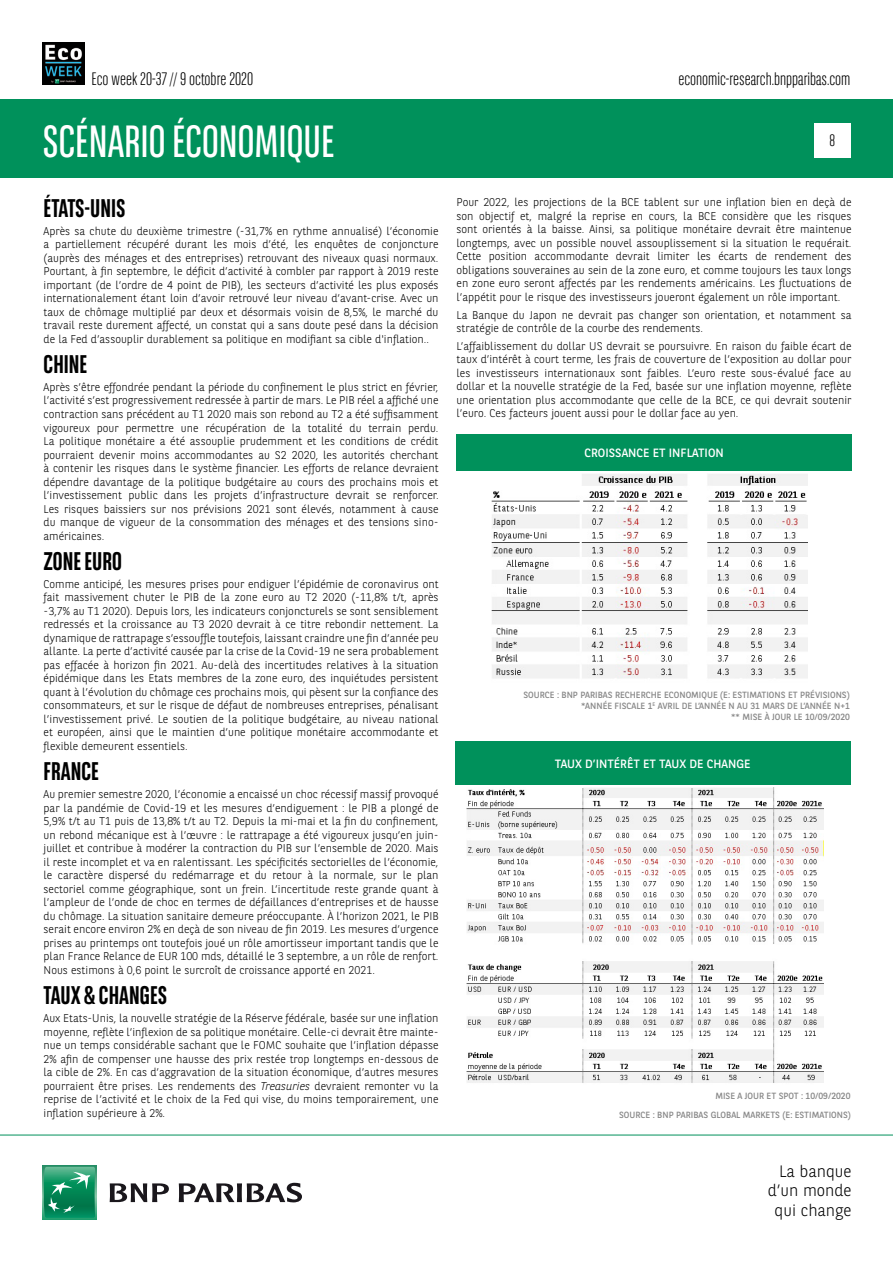
<style>
.page{position:relative;width:893px;height:1263px;background:#fff}
.page>*{position:absolute;margin:0;border:0;box-sizing:border-box;transform-origin:0 0}
.t1{font:45px "BNPP Sans Condensed";color:#fff}
.t2{font:700 25.5px "BNPP Sans Condensed";color:#000}
.t3{font:300 18px "BNPP Sans Condensed";color:#000}
.t4{font:300 16.5px/19.8px "BNPP Sans";color:#000;text-align:right}
.t5{font:300 16.5px "BNPP Sans Condensed";color:#000}
.t6{font:12px "BNPP Sans";color:#fff}
.t7{font:300 11.25px/13.5px "BNPP Sans";color:#000;text-align:justify}
.t8{font:9px/10.8px "BNPP Sans";color:#878787;text-align:right}
.s1{font-style:italic}
</style>
<div class="page">
<div style="left:1px;top:99px;width:892px;height:78px;background:#00915b"></div>
<svg style="left:43px;top:1166px;width:53px;height:53px"></svg>
<svg style="left:44px;top:1167px;width:51px;height:51px;background:#26996e"></svg>
<svg style="left:110px;top:1183px;width:59px;height:19px"></svg>
<svg style="left:179px;top:1183px;width:123px;height:19px"></svg>
<hr style="left:0;top:1135px;width:893px;height:1px;background:#00915b">
<div style="left:814px;top:123px;width:36px;height:34px;background:#fff"></div>
<img style="left:43px;top:43px;width:42px;height:42px">
<div style="left:456px;top:435px;width:396px;height:36px;background:#00915b"></div>
<div style="left:455px;top:741px;width:395px;height:44px;background:#00915b"></div>
<img style="left:467px;top:788px;width:356px;height:295px">
<img style="left:491px;top:474px;width:317px;height:204px">
<h3 class="t3" style="left:91px;top:67px;width:163px">Eco week 20-37 // 9 octobre 2020</h3>
<h1 class="t1" style="left:43px;top:113px;width:293px">SCÉNARIO ÉCONOMIQUE</h1>
<h2 class="t2" style="left:44px;top:193px;width:84px">ÉTATS-UNIS</h2>
<p class="t7" style="left:44px;top:223px;width:396px">Après sa chute du deuxième trimestre (-31,7% en rythme annualisé) l’économie a partiellement récupéré durant les mois d’été, les enquêtes de conjoncture (auprès des ménages et des entreprises) retrouvant des niveaux quasi normaux.<br>Pourtant, à fin septembre, le déficit d’activité à combler par rapport à 2019 reste important (de l’ordre de 4 point de PIB), les secteurs d’activité les plus exposés internationalement étant loin d’avoir retrouvé leur niveau d’avant-crise. Avec un taux de chômage multiplié par deux et désormais voisin de 8,5%, le marché du travail reste durement affecté, un constat qui a sans doute pesé dans la décision de la Fed d’assouplir durablement sa politique en modifiant sa cible d'inflation..</p>
<h2 class="t2" style="left:44px;top:349px;width:45px">CHINE</h2>
<p class="t7" style="left:44px;top:380px;width:396px">Après s’être effondrée pendant la période du confinement le plus strict en février, l’activité s’est progressivement redressée à partir de mars. Le PIB réel a affiché une contraction sans précédent au T1 2020 mais son rebond au T2 a été suffisamment vigoureux pour permettre une récupération de la totalité du terrain perdu.<br>La politique monétaire a été assouplie prudemment et les conditions de crédit pourraient devenir moins accommodantes au S2 2020, les autorités cherchant à contenir les risques dans le système financier. Les efforts de relance devraient dépendre davantage de la politique budgétaire au cours des prochains mois et l’investissement public dans les projets d’infrastructure devrait se renforcer.<br>Les risques baissiers sur nos prévisions 2021 sont élevés, notamment à cause du manque de vigueur de la consommation des ménages et des tensions sino&shy;américaines.</p>
<h2 class="t2" style="left:44px;top:546px;width:80px">ZONE EURO</h2>
<p class="t7" style="left:44px;top:577px;width:396px">Comme anticipé, les mesures prises pour endiguer l’épidémie de coronavirus ont fait massivement chuter le PIB de la zone euro au T2 2020 (-11,8% t/t, après -3,7% au T1 2020). Depuis lors, les indicateurs conjoncturels se sont sensiblement redressés et la croissance au T3 2020 devrait à ce titre rebondir nettement. La dynamique de rattrapage s’essouffle toutefois, laissant craindre une fin d’année peu allante. La perte d’activité causée par la crise de la Covid-19 ne sera probablement pas effacée à horizon fin 2021. Au-delà des incertitudes relatives à la situation épidémique dans les Etats membres de la zone euro, des inquiétudes persistent quant à l’évolution du chômage ces prochains mois, qui pèsent sur la confiance des consommateurs, et sur le risque de défaut de nombreuses entreprises, pénalisant l’investissement privé. Le soutien de la politique budgétaire, au niveau national et européen, ainsi que le maintien d’une politique monétaire accommodante et flexible demeurent essentiels.</p>
<h2 class="t2" style="left:44px;top:757px;width:57px">FRANCE</h2>
<p class="t7" style="left:44px;top:787px;width:396px">Au premier semestre 2020, l’économie a encaissé un choc récessif massif provoqué par la pandémie de Covid-19 et les mesures d’endiguement : le PIB a plongé de 5,9% t/t au T1 puis de 13,8% t/t au T2. Depuis la mi-mai et la fin du confinement, un rebond mécanique est à l’œuvre : le rattrapage a été vigoureux jusqu’en juin&shy;juillet et contribue à modérer la contraction du PIB sur l’ensemble de 2020. Mais il reste incomplet et va en ralentissant. Les spécificités sectorielles de l’économie, le caractère dispersé du redémarrage et du retour à la normale, sur le plan sectoriel comme géographique, sont un frein. L’incertitude reste grande quant à l’ampleur de l’onde de choc en termes de défaillances d’entreprises et de hausse du chômage. La situation sanitaire demeure préoccupante. À l’horizon 2021, le PIB serait encore environ 2% en deçà de son niveau de fin 2019. Les mesures d’urgence prises au printemps ont toutefois joué un rôle amortisseur important tandis que le plan France Relance de EUR 100 mds, détaillé le 3 septembre, a un rôle de renfort.<br>Nous estimons à 0,6 point le surcroît de croissance apporté en 2021.</p>
<h2 class="t2" style="left:44px;top:981px;width:125px">TAUX &amp; CHANGES</h2>
<p class="t7" style="left:44px;top:1011px;width:396px">Aux Etats-Unis, la nouvelle stratégie de la Réserve fédérale, basée sur une inflation moyenne, reflète l’inflexion de sa politique monétaire. Celle-ci devrait être mainte&shy;nue un temps considérable sachant que le FOMC souhaite que l’inflation dépasse 2% afin de compenser une hausse des prix restée trop longtemps en-dessous de la cible de 2%. En cas d’aggravation de la situation économique, d’autres mesures pourraient être prises. Les rendements des <span class="s1">Treasuries</span> devraient remonter vu la reprise de l’activité et le choix de la Fed qui vise, du moins temporairement, une inflation supérieure à 2%.</p>
<h3 class="t3" style="left:678px;top:67px;width:174px">economic-research.bnpparibas.com</h3>
<h3 class="t5" style="left:829px;top:130px;width:7px">8</h3>
<p class="t7" style="left:457px;top:195px;width:396px">Pour 2022, les projections de la BCE tablent sur une inflation bien en deçà de son objectif et, malgré la reprise en cours, la BCE considère que les risques sont orientés à la baisse. Ainsi, sa politique monétaire devrait être maintenue longtemps, avec un possible nouvel assouplissement si la situation le requérait.<br>Cette position accommodante devrait limiter les écarts de rendement des obligations souveraines au sein de la zone euro, et comme toujours les taux longs en zone euro seront affectés par les rendements américains. Les fluctuations de l’appétit pour le risque des investisseurs joueront également un rôle important.</p>
<p class="t7" style="left:457px;top:307px;width:396px">La Banque du Japon ne devrait pas changer son orientation, et notamment sa stratégie de contrôle de la courbe des rendements.</p>
<p class="t7" style="left:457px;top:339px;width:396px">L’affaiblissement du dollar US devrait se poursuivre. En raison du faible écart de taux d’intérêt à court terme, les frais de couverture de l’exposition au dollar pour les investisseurs internationaux sont faibles. L’euro reste sous-évalué face au dollar et la nouvelle stratégie de la Fed, basée sur une inflation moyenne, reflète une orientation plus accommodante que celle de la BCE, ce qui devrait soutenir l’euro. Ces facteurs jouent aussi pour le dollar face au yen.</p>
<p class="t6" style="left:584px;top:445px;width:141px">CROISSANCE ET INFLATION</p>
<p class="t8" style="left:523px;top:689px;width:328px">SOURCE : BNP PARIBAS RECHERCHE ECONOMIQUE (E: ESTIMATIONS ET PRÉVISIONS) *ANNÉE FISCALE 1<sup>E</sup> AVRIL DE L’ANNÉE N AU 31 MARS DE L’ANNÉE N+1<br>** MISE À JOUR LE 10/09/2020</p>
<p class="t6" style="left:555px;top:755px;width:197px">TAUX D’INTÉRÊT ET TAUX DE CHANGE</p>
<p class="t8" style="left:715px;top:1090px;width:137px">MISE A JOUR ET SPOT : 10/09/2020</p>
<p class="t8" style="left:619px;top:1109px;width:233px">SOURCE : BNP PARIBAS GLOBAL MARKETS (E: ESTIMATIONS)</p>
<h3 class="t4" style="left:768px;top:1160px;width:85px">La banque d’un monde qui change</h3>
</div>
